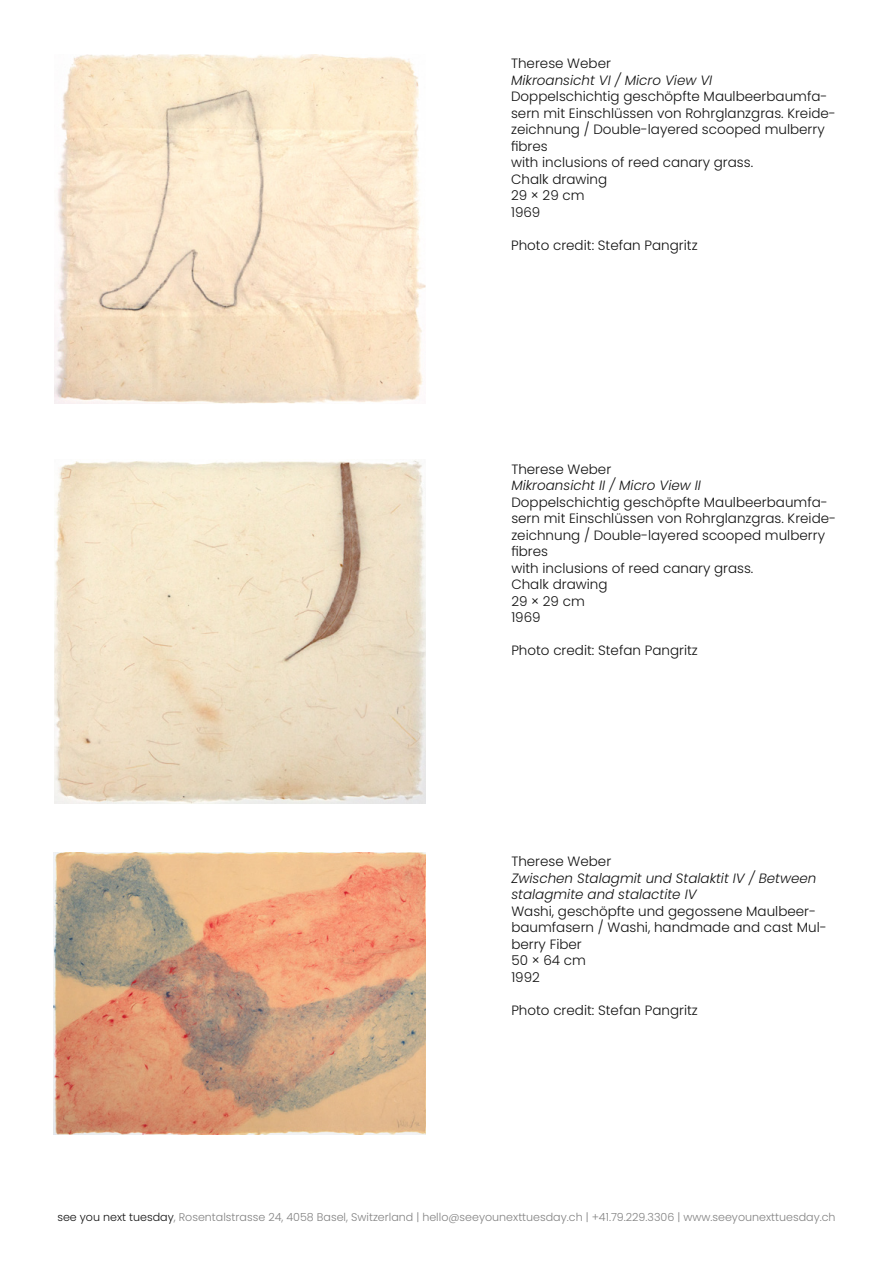
<style>
.page{position:relative;width:893px;height:1263px;background:#fff}
.page>*{position:absolute;margin:0;border:0;box-sizing:border-box;transform-origin:0 0}
.t1{font:300 13.5px/16.5px "Poppins";color:#121212}
.t2{font:italic 300 13.5px/16.5px "Poppins";color:#121212}
.t3{font:300 11.1px "Poppins";color:#828282}
.s1{color:#121212}
</style>
<div class="page">
<img style="left:54px;top:54px;width:372px;height:350px">
<img style="left:54px;top:460px;width:371px;height:343px">
<img style="left:53px;top:852px;width:372px;height:282px">
<p class="t1" style="left:511px;top:55px;width:101px">Therese Weber</p>
<p class="t2" style="left:511px;top:72px;width:203px">Mikroansicht VI / Micro View VI</p>
<p class="t1" style="left:511px;top:88px;width:326px">Doppelschichtig geschöpfte Maulbeerbaumfa&shy;sern mit Einschlüssen von Rohrglanzgras. Kreide&shy;zeichnung / Double-layered scooped mulberry fibres<br>with inclusions of reed canary grass.<br>Chalk drawing<br>29 × 29 cm<br>1969</p>
<p class="t1" style="left:511px;top:237px;width:188px">Photo credit: Stefan Pangritz</p>
<p class="t1" style="left:511px;top:461px;width:101px">Therese Weber</p>
<p class="t2" style="left:511px;top:477px;width:191px">Mikroansicht II / Micro View II</p>
<p class="t1" style="left:511px;top:494px;width:326px">Doppelschichtig geschöpfte Maulbeerbaumfa&shy;sern mit Einschlüssen von Rohrglanzgras. Kreide&shy;zeichnung / Double-layered scooped mulberry fibres<br>with inclusions of reed canary grass.<br>Chalk drawing<br>29 × 29 cm<br>1969</p>
<p class="t1" style="left:511px;top:642px;width:188px">Photo credit: Stefan Pangritz</p>
<p class="t1" style="left:511px;top:853px;width:101px">Therese Weber</p>
<p class="t2" style="left:511px;top:870px;width:306px">Zwischen Stalagmit und Stalaktit IV / Between stalagmite and stalactite IV</p>
<p class="t1" style="left:511px;top:903px;width:317px">Washi, geschöpfte und gegossene Maulbeer&shy;baumfasern / Washi, handmade and cast Mul&shy;berry Fiber<br>50 × 64 cm<br>1992</p>
<p class="t1" style="left:511px;top:1002px;width:188px">Photo credit: Stefan Pangritz</p>
<p class="t3" style="left:57px;top:1210px;width:780px"><span class="s1">see you next tuesday</span>, Rosentalstrasse 24, 4058 Basel, Switzerland | hello@seeyounexttuesday.ch | +41.79.229.3306 | www.seeyounexttuesday.ch</p>
</div>
